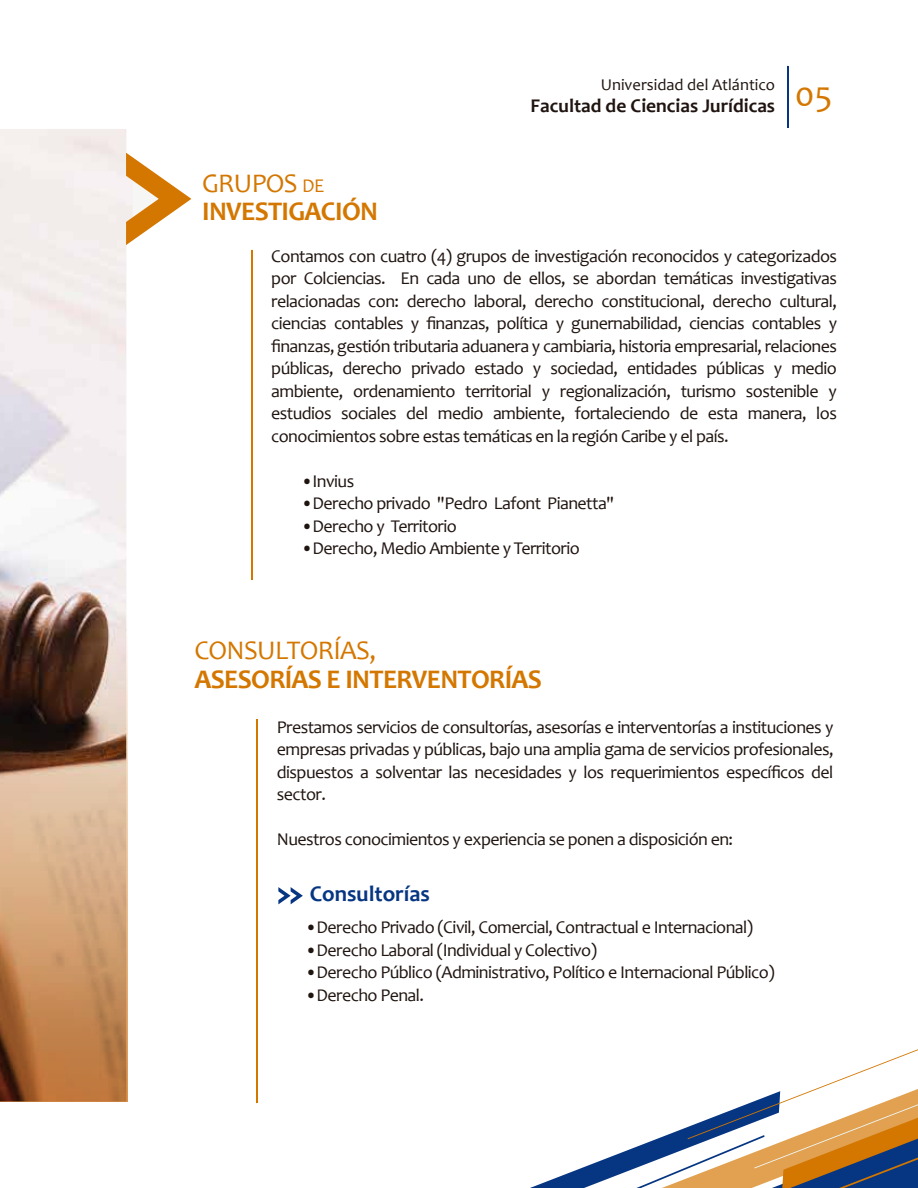
<style>
.page{position:relative;width:918px;height:1188px;background:#fff}
.page>*{position:absolute;margin:0;border:0;box-sizing:border-box;transform-origin:0 0}
.t1{font:36px "Candara";color:#d47700}
.t2{font:700 27px/28.5px "Candara";letter-spacing:-.025em;color:#d47700}
.t3{font:27px "Candara";letter-spacing:-.025em;color:#d47700}
.t4{font:700 22.5px "Candara";color:#063682}
.t5{font:700 19.5px "Candara";color:#1f1410}
.t6{font:18px/22.5px "Candara";letter-spacing:-.03em;color:#1f1410;text-align:justify}
.t7{font:16.5px "Candara";color:#1f1410}
.s1{font-weight:400}
.s2{font-weight:400;font-size:19.5px}
</style>
<div class="page">
<hr style="left:787px;top:66px;width:2px;height:62px;background:#063682">
<svg style="left:0;top:129px;width:128px;height:972px"></svg>
<hr style="left:256px;top:719px;width:1px;height:384px;background:#d47700">
<svg style="left:530px;top:1049px;width:388px;height:139px"></svg>
<svg style="left:126px;top:153px;width:65px;height:92px"></svg>
<svg style="left:278px;top:887px;width:25px;height:17px"></svg>
<hr style="left:251px;top:250px;width:2px;height:330px;background:#d47700">
<h2 class="t2" style="left:202px;top:168px;width:177px"><span class="s1">GRUPOS</span> <span class="s2">DE<br></span>INVESTIGACIÓN</h2>
<p class="t7" style="left:601px;top:74px;width:176px">Universidad del Atlántico</p>
<p class="t5" style="left:531px;top:93px;width:246px">Facultad de Ciencias Jurídicas</p>
<h1 class="t1" style="left:795px;top:72px;width:39px">05</h1>
<p class="t6" style="left:271px;top:244px;width:567px">Contamos con cuatro (4) grupos de investigación reconocidos y categorizados por Colciencias. En cada uno de ellos, se abordan temáticas investigativas relacionadas con: derecho laboral, derecho constitucional, derecho cultural, ciencias contables y finanzas, política y gunernabilidad, ciencias contables y finanzas, gestión tributaria aduanera y cambiaria, historia empresarial, relaciones públicas, derecho privado estado y sociedad, entidades públicas y medio ambiente, ordenamiento territorial y regionalización, turismo sostenible y estudios sociales del medio ambiente, fortaleciendo de esta manera, los conocimientos sobre estas temáticas en la región Caribe y el país.</p>
<p class="t6" style="left:301px;top:469px;width:55px">•Invius</p>
<p class="t6" style="left:301px;top:492px;width:315px">•Derecho privado "Pedro Lafont Pianetta"</p>
<p class="t6" style="left:301px;top:514px;width:157px">•Derecho y Territorio</p>
<p class="t6" style="left:301px;top:537px;width:280px">•Derecho, Medio Ambiente y Territorio</p>
<h2 class="t3" style="left:194px;top:634px;width:183px">CONSULTORÍAS,</h2>
<h2 class="t2" style="left:194px;top:665px;width:349px">ASESORÍAS E INTERVENTORÍAS</h2>
<p class="t6" style="left:277px;top:715px;width:558px">Prestamos servicios de consultorías, asesorías e interventorías a instituciones y empresas privadas y públicas, bajo una amplia gama de servicios profesionales, dispuestos a solventar las necesidades y los requerimientos específicos del sector.</p>
<p class="t6" style="left:277px;top:828px;width:458px">Nuestros conocimientos y experiencia se ponen a disposición en:</p>
<p class="t4" style="left:310px;top:880px;width:122px">Consultorías</p>
<p class="t6" style="left:305px;top:916px;width:449px">•Derecho Privado (Civil, Comercial, Contractual e Internacional)</p>
<p class="t6" style="left:305px;top:939px;width:293px">•Derecho Laboral (Individual y Colectivo)</p>
<p class="t6" style="left:305px;top:961px;width:471px">•Derecho Público (Administrativo, Político e Internacional Público)</p>
<p class="t6" style="left:305px;top:984px;width:120px">•Derecho Penal.</p>
</div>
